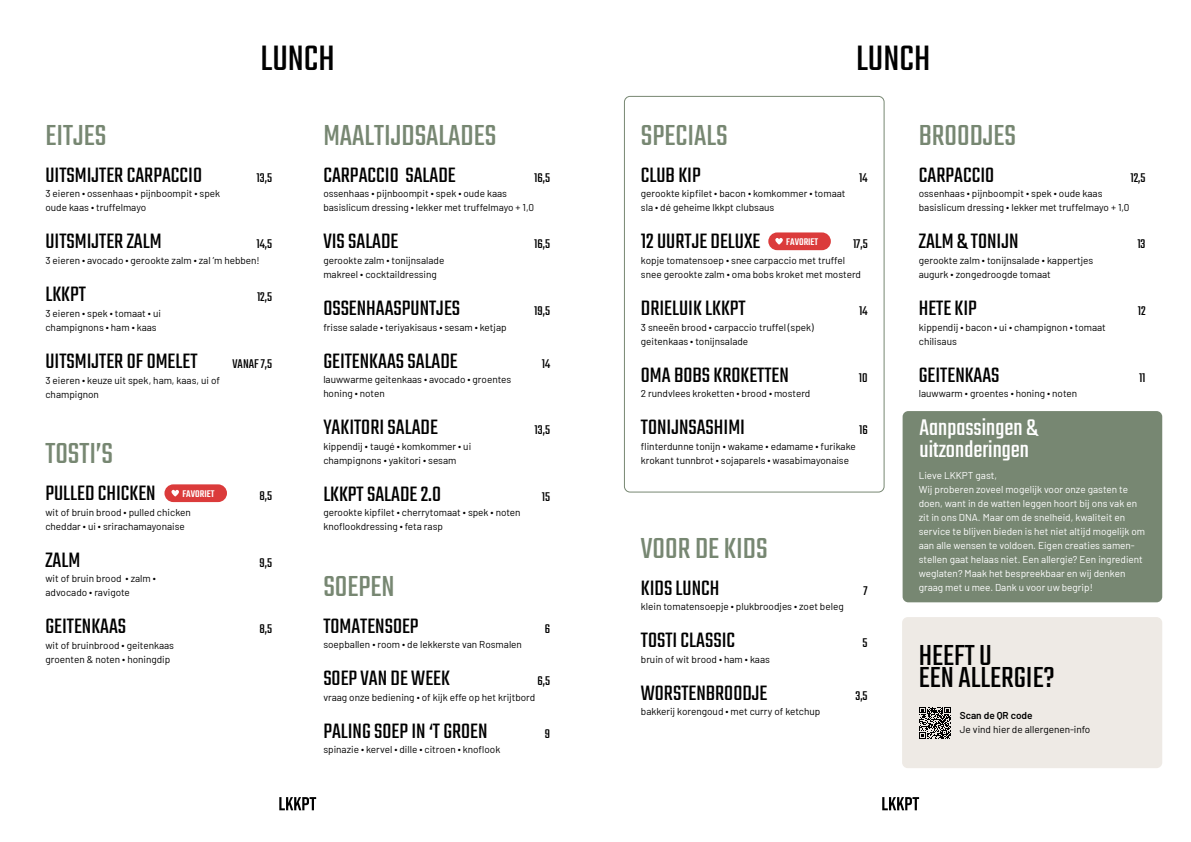
<style>
.page{position:relative;width:1191px;height:842px;background:#fff}
.page>*{position:absolute;margin:0;border:0;box-sizing:border-box;transform-origin:0 0}
.t1{font:39px "Teko";color:#000}
.t2{font:32px "Teko";color:#778772}
.t3{font:32px "Teko";color:#000}
.t4{font:25px/22px "Teko";color:#fff}
.t5{font:23px "Teko";color:#000}
.t6{font:14px "Teko";color:#000}
.t7{font:500 10.6px "Teko";color:#fff}
.t8{font:10px/14px "Barlow";color:#000}
.t9{font:10px/14px "Barlow";color:#fff}
.t10{font:600 10px "Barlow";color:#000}
</style>
<div class="page">
<svg style="left:882px;top:797px;width:37px;height:13px"></svg>
<svg style="left:279px;top:797px;width:37px;height:13px"></svg>
<div style="left:624px;top:96px;width:260px;height:396px;border:1px solid #778772;border-radius:6px"></div>
<div style="left:164px;top:484px;width:63px;height:18px;background:#db3b3b;border-radius:9px"></div>
<svg style="left:171px;top:489px;width:8px;height:8px"></svg>
<div style="left:768px;top:232px;width:63px;height:18px;background:#db3b3b;border-radius:9px"></div>
<svg style="left:775px;top:238px;width:8px;height:7px"></svg>
<div style="left:902px;top:617px;width:260px;height:151px;background:#eeeae5;border-radius:6px"></div>
<svg style="left:919px;top:707px;width:32px;height:32px"></svg>
<div style="left:902px;top:411px;width:260px;height:191px;background:#778772;border-radius:6px"></div>
<h2 class="t2" style="left:45px;top:117px;width:62px">EITJES</h2>
<h1 class="t1" style="left:261px;top:36px;width:76px">LUNCH</h1>
<h1 class="t1" style="left:856px;top:36px;width:76px">LUNCH</h1>
<h2 class="t2" style="left:323px;top:117px;width:174px">MAALTIJDSALADES</h2>
<h2 class="t2" style="left:641px;top:117px;width:88px">SPECIALS</h2>
<h2 class="t2" style="left:918px;top:117px;width:99px">BROODJES</h2>
<h3 class="t5" style="left:45px;top:162px;width:158px">UITSMIJTER CARPACCIO</h3>
<h3 class="t6" style="left:257px;top:170px;width:17px">13,5</h3>
<h3 class="t5" style="left:323px;top:162px;width:134px">CARPACCIO SALADE</h3>
<h3 class="t6" style="left:534px;top:170px;width:17px">16,5</h3>
<h3 class="t5" style="left:641px;top:162px;width:61px">CLUB KIP</h3>
<h3 class="t6" style="left:859px;top:170px;width:10px">14</h3>
<h3 class="t5" style="left:918px;top:162px;width:77px">CARPACCIO</h3>
<h3 class="t6" style="left:1130px;top:170px;width:17px">12,5</h3>
<p class="t8" style="left:45px;top:186px;width:176px">3 eieren ∙ ossenhaas ∙ pijnboompit ∙ spek oude kaas ∙ truffelmayo</p>
<p class="t8" style="left:323px;top:186px;width:212px">ossenhaas ∙ pijnboompit ∙ spek ∙ oude kaas basislicum dressing ∙ lekker met truffelmayo + 1,0</p>
<p class="t8" style="left:641px;top:186px;width:206px">gerookte kipfilet ∙ bacon ∙ komkommer ∙ tomaat sla ∙ dé geheime lkkpt clubsaus</p>
<p class="t8" style="left:918px;top:186px;width:212px">ossenhaas ∙ pijnboompit ∙ spek ∙ oude kaas basislicum dressing ∙ lekker met truffelmayo + 1,0</p>
<h3 class="t5" style="left:45px;top:229px;width:118px">UITSMIJTER ZALM</h3>
<h3 class="t6" style="left:256px;top:236px;width:17px">14,5</h3>
<h3 class="t5" style="left:323px;top:229px;width:77px">VIS SALADE</h3>
<h3 class="t6" style="left:534px;top:236px;width:17px">16,5</h3>
<h3 class="t5" style="left:641px;top:229px;width:121px">12 UURTJE DELUXE</h3>
<h3 class="t6" style="left:853px;top:236px;width:16px">17,5</h3>
<p class="t7" style="left:786px;top:235px;width:33px">FAVORIET</p>
<h3 class="t5" style="left:918px;top:229px;width:101px">ZALM &amp; TONIJN</h3>
<h3 class="t6" style="left:1137px;top:236px;width:10px">13</h3>
<p class="t8" style="left:45px;top:253px;width:216px">3 eieren ∙ avocado ∙ gerookte zalm ∙ zal ’m hebben!</p>
<p class="t8" style="left:323px;top:253px;width:123px">gerookte zalm ∙ tonijnsalade makreel ∙ cocktaildressing</p>
<p class="t8" style="left:641px;top:253px;width:222px">kopje tomatensoep ∙ snee carpaccio met truffel snee gerookte zalm ∙ oma bobs kroket met mosterd</p>
<p class="t8" style="left:918px;top:253px;width:176px">gerookte zalm ∙ tonijnsalade ∙ kappertjes augurk ∙ zongedroogde tomaat</p>
<h3 class="t5" style="left:45px;top:281px;width:42px">LKKPT</h3>
<h3 class="t6" style="left:257px;top:289px;width:17px">12,5</h3>
<p class="t8" style="left:45px;top:305px;width:117px">3 eieren ∙ spek ∙ tomaat ∙ ui champignons ∙ ham ∙ kaas</p>
<h3 class="t5" style="left:323px;top:295px;width:138px">OSSENHAASPUNTJES</h3>
<h3 class="t6" style="left:534px;top:303px;width:17px">19,5</h3>
<p class="t8" style="left:323px;top:319px;width:185px">frisse salade ∙ teriyakisaus ∙ sesam ∙ ketjap</p>
<h3 class="t5" style="left:641px;top:295px;width:106px">DRIELUIK LKKPT</h3>
<h3 class="t6" style="left:859px;top:303px;width:10px">14</h3>
<p class="t8" style="left:641px;top:319px;width:174px">3 sneeën brood ∙ carpaccio truffel (spek) geitenkaas ∙ tonijnsalade</p>
<h3 class="t5" style="left:918px;top:295px;width:60px">HETE KIP</h3>
<h3 class="t6" style="left:1137px;top:303px;width:9px">12</h3>
<p class="t8" style="left:918px;top:319px;width:189px">kippendij ∙ bacon ∙ ui ∙ champignon ∙ tomaat chilisaus</p>
<h3 class="t5" style="left:45px;top:349px;width:153px">UITSMIJTER OF OMELET</h3>
<h3 class="t6" style="left:232px;top:356px;width:41px">VANAF 7,5</h3>
<p class="t8" style="left:45px;top:372px;width:176px">3 eieren ∙ keuze uit spek, ham, kaas, ui of champignon</p>
<h3 class="t5" style="left:323px;top:348px;width:136px">GEITENKAAS SALADE</h3>
<h3 class="t6" style="left:542px;top:356px;width:10px">14</h3>
<p class="t8" style="left:323px;top:372px;width:189px">lauwwarme geitenkaas ∙ avocado ∙ groentes honing ∙ noten</p>
<h3 class="t5" style="left:641px;top:362px;width:149px">OMA BOBS KROKETTEN</h3>
<h3 class="t6" style="left:859px;top:370px;width:10px">10</h3>
<p class="t8" style="left:641px;top:386px;width:171px">2 rundvlees kroketten ∙ brood ∙ mosterd</p>
<h3 class="t5" style="left:918px;top:362px;width:82px">GEITENKAAS</h3>
<h3 class="t6" style="left:1139px;top:370px;width:8px">11</h3>
<p class="t8" style="left:918px;top:386px;width:160px">lauwwarm ∙ groentes ∙ honing ∙ noten</p>
<h3 class="t5" style="left:323px;top:414px;width:116px">YAKITORI SALADE</h3>
<h3 class="t6" style="left:534px;top:422px;width:17px">13,5</h3>
<h2 class="t2" style="left:45px;top:436px;width:69px">TOSTI’S</h2>
<p class="t8" style="left:323px;top:438px;width:149px">kippendij ∙ taugé ∙ komkommer ∙ ui champignons ∙ yakitori ∙ sesam</p>
<h3 class="t5" style="left:45px;top:480px;width:112px">PULLED CHICKEN</h3>
<h3 class="t6" style="left:259px;top:488px;width:14px">8,5</h3>
<p class="t7" style="left:182px;top:487px;width:33px">FAVORIET</p>
<h3 class="t5" style="left:323px;top:481px;width:119px">LKKPT SALADE 2.0</h3>
<h3 class="t6" style="left:542px;top:489px;width:10px">15</h3>
<p class="t8" style="left:45px;top:504px;width:147px">wit of bruin brood ∙ pulled chicken cheddar ∙ ui ∙ srirachamayonaise</p>
<p class="t8" style="left:323px;top:505px;width:199px">gerookte kipfilet ∙ cherrytomaat ∙ spek ∙ noten knoflookdressing ∙ feta rasp</p>
<h3 class="t5" style="left:45px;top:547px;width:36px">ZALM</h3>
<h3 class="t6" style="left:260px;top:555px;width:14px">9,5</h3>
<p class="t8" style="left:45px;top:571px;width:112px">wit of bruin brood ∙ zalm ∙ advocado ∙ ravigote</p>
<h2 class="t2" style="left:323px;top:568px;width:73px">SOEPEN</h2>
<h3 class="t5" style="left:641px;top:414px;width:106px">TONIJNSASHIMI</h3>
<h3 class="t6" style="left:859px;top:422px;width:10px">16</h3>
<p class="t8" style="left:641px;top:438px;width:216px">flinterdunne tonijn ∙ wakame ∙ edamame ∙ furikake krokant tunnbrot ∙ sojaparels ∙ wasabimayonaise</p>
<h2 class="t2" style="left:641px;top:530px;width:128px">VOOR DE KIDS</h2>
<h3 class="t5" style="left:641px;top:575px;width:80px">KIDS LUNCH</h3>
<h3 class="t6" style="left:863px;top:583px;width:6px">7</h3>
<h3 class="t4" style="left:919px;top:418px;width:119px">Aanpassingen &amp; uitzonderingen</h3>
<p class="t9" style="left:918px;top:467px;width:228px">Lieve LKKPT gast,<br>Wij proberen zoveel mogelijk voor onze gasten te doen, want in de watten leggen hoort bij ons vak en zit in ons DNA. Maar om de snelheid, kwaliteit en service te blijven bieden is het niet altijd mogelijk om aan alle wensen te voldoen. Eigen creaties samen&shy;stellen gaat helaas niet. Een allergie? Een ingredient weglaten? Maak het bespreekbaar en wij denken graag met u mee. Dank u voor uw begrip!</p>
<p class="t8" style="left:641px;top:599px;width:204px">klein tomatensoepje ∙ plukbroodjes ∙ zoet beleg</p>
<h3 class="t5" style="left:45px;top:614px;width:82px">GEITENKAAS</h3>
<h3 class="t6" style="left:259px;top:621px;width:14px">8,5</h3>
<p class="t8" style="left:45px;top:637px;width:130px">wit of bruinbrood ∙ geitenkaas groenten &amp; noten ∙ honingdip</p>
<h3 class="t5" style="left:323px;top:613px;width:97px">TOMATENSOEP</h3>
<h3 class="t6" style="left:545px;top:621px;width:7px">6</h3>
<p class="t8" style="left:323px;top:637px;width:200px">soepballen ∙ room ∙ de lekkerste van Rosmalen</p>
<h3 class="t5" style="left:323px;top:665px;width:128px">SOEP VAN DE WEEK</h3>
<h3 class="t6" style="left:537px;top:673px;width:14px">6,5</h3>
<p class="t8" style="left:323px;top:689px;width:213px">vraag onze bediening ∙ of kijk effe op het krijtbord</p>
<h3 class="t5" style="left:323px;top:718px;width:166px">PALING SOEP IN ‘T GROEN</h3>
<h3 class="t6" style="left:545px;top:726px;width:7px">9</h3>
<h3 class="t5" style="left:641px;top:627px;width:96px">TOSTI CLASSIC</h3>
<h3 class="t6" style="left:862px;top:635px;width:7px">5</h3>
<p class="t8" style="left:641px;top:651px;width:131px">bruin of wit brood ∙ ham ∙ kaas</p>
<h3 class="t5" style="left:641px;top:680px;width:128px">WORSTENBROODJE</h3>
<h3 class="t6" style="left:855px;top:688px;width:14px">3,5</h3>
<p class="t8" style="left:641px;top:704px;width:181px">bakkerij korengoud ∙ met curry of ketchup</p>
<h2 class="t3" style="left:918px;top:638px;width:75px">HEEFT U</h2>
<h2 class="t3" style="left:918px;top:660px;width:137px">EEN ALLERGIE?</h2>
<p class="t10" style="left:960px;top:708px;width:74px">Scan de QR code</p>
<p class="t8" style="left:960px;top:722px;width:132px">Je vind hier de allergenen-info</p>
<p class="t8" style="left:323px;top:742px;width:178px">spinazie ∙ kervel ∙ dille ∙ citroen ∙ knoflook</p>
</div>
